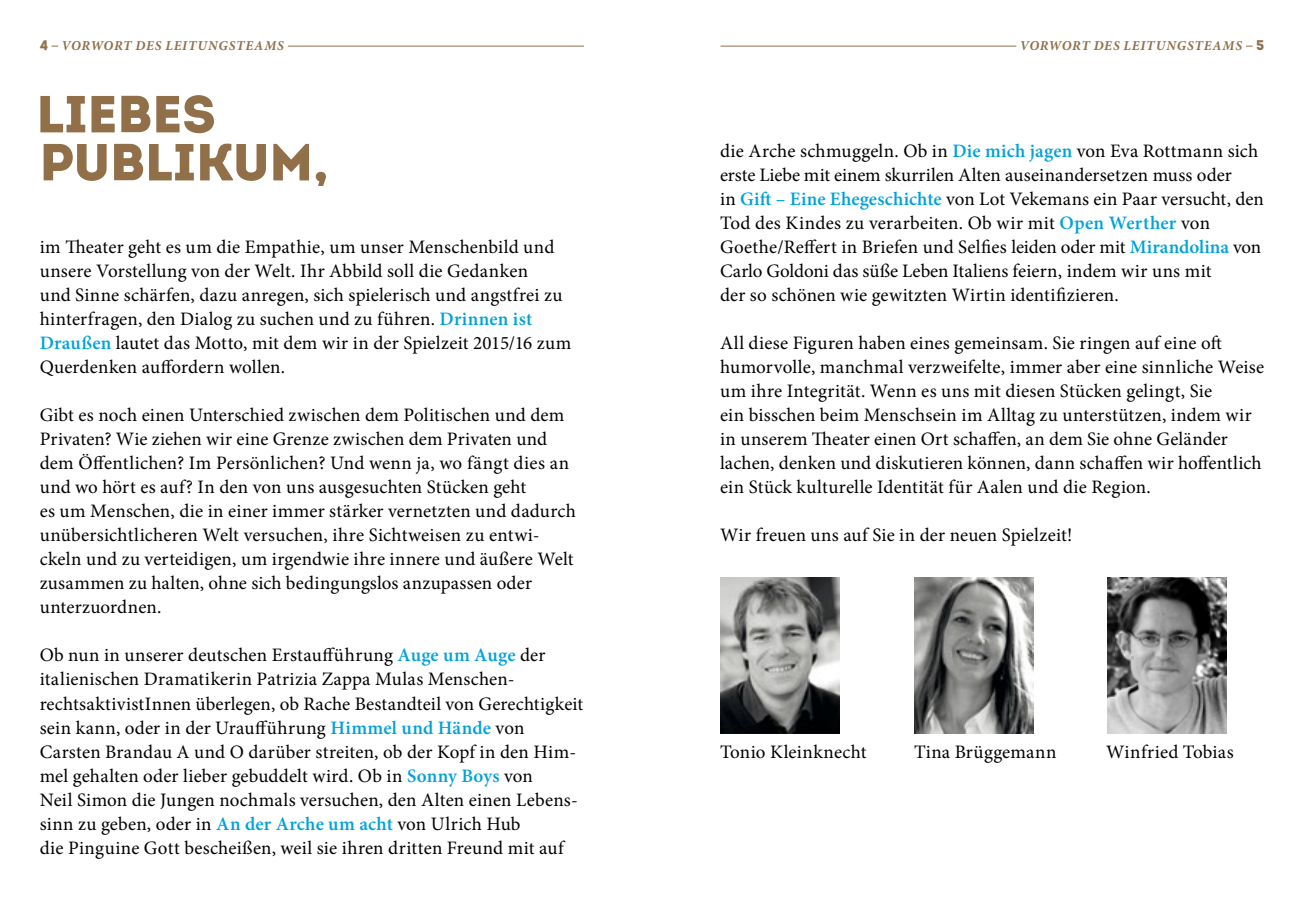
<style>
.page{position:relative;width:1304px;height:908px;background:#fff}
.page>*{position:absolute;margin:0;border:0;box-sizing:border-box;transform-origin:0 0}
.t1{font:900 52px/48px "Intro";color:#917049}
.t2{font:19px/24px "Minion Pro";letter-spacing:.01em;color:#000}
.t3{font:italic 700 13.6px "Minion Pro";letter-spacing:.055em;color:#917049}
.s1{font-family:"Intro";font-weight:900;font-style:normal;font-size:14px}
.s2{font-weight:600;color:#00a2d8}
</style>
<div class="page">
<hr style="left:288px;top:46px;width:296px;height:1px;background:#917049">
<hr style="left:721px;top:46px;width:295px;height:1px;background:#917049">
<img style="left:1108px;top:577px;width:119px;height:156px">
<img style="left:914px;top:577px;width:120px;height:156px">
<img style="left:720px;top:577px;width:119px;height:156px">
<p class="t3" style="left:40px;top:36px;width:246px"><span class="s1">4</span> VORWORT DES LEITUNGSTEAMS</p>
<p class="t3" style="left:1020px;top:36px;width:246px">VORWORT DES LEITUNGSTEAMS <span class="s1">5</span></p>
<h1 class="t1" style="left:37px;top:89px;width:294px">LIEBES<br>PUBLIKUM,</h1>
<p class="t2" style="left:40px;top:235px;width:533px">im Theater geht es um die Empathie, um unser Menschenbild und unsere Vorstellung von der Welt. Ihr Abbild soll die Gedanken<br>und Sinne schärfen, dazu anregen, sich spielerisch und angstfrei zu hinterfragen, den Dialog zu suchen und zu führen. <span class="s2">Drinnen ist Draußen</span> lautet das Motto, mit dem wir in der Spielzeit 2015/16 zum Querdenken auffordern wollen.</p>
<p class="t2" style="left:40px;top:403px;width:538px">Gibt es noch einen Unterschied zwischen dem Politischen und dem Privaten? Wie ziehen wir eine Grenze zwischen dem Privaten und dem Öffentlichen? Im Persönlichen? Und wenn ja, wo fängt dies an und wo hört es auf? In den von uns ausgesuchten Stücken geht<br>es um Menschen, die in einer immer stärker vernetzten und dadurch unübersichtlicheren Welt versuchen, ihre Sichtweisen zu entwi&shy;ckeln und zu verteidigen, um irgendwie ihre innere und äußere Welt zusammen zu halten, ohne sich bedingungslos anzupassen oder unterzuordnen.</p>
<p class="t2" style="left:40px;top:643px;width:545px">Ob nun in unserer deutschen Erstaufführung <span class="s2">Auge um Auge</span> der italienischen Dramatikerin Patrizia Zappa Mulas Menschen&shy;rechtsaktivistInnen überlegen, ob Rache Bestandteil von Gerechtigkeit sein kann, oder in der Uraufführung <span class="s2">Himmel und Hände</span> von Carsten Brandau A und O darüber streiten, ob der Kopf in den Him&shy;mel gehalten oder lieber gebuddelt wird. Ob in <span class="s2">Sonny Boys</span> von<br>Neil Simon die Jungen nochmals versuchen, den Alten einen Lebens&shy;sinn zu geben, oder in <span class="s2">An der Arche um acht</span> von Ulrich Hub<br>die Pinguine Gott bescheißen, weil sie ihren dritten Freund mit auf</p>
<p class="t2" style="left:720px;top:139px;width:545px">die Arche schmuggeln. Ob in <span class="s2">Die mich jagen</span> von Eva Rottmann sich erste Liebe mit einem skurrilen Alten auseinandersetzen muss oder<br>in <span class="s2">Gift – Eine Ehegeschichte</span> von Lot Vekemans ein Paar versucht, den Tod des Kindes zu verarbeiten. Ob wir mit <span class="s2">Open Werther</span> von Goethe/Reffert in Briefen und Selfies leiden oder mit <span class="s2">Mirandolina</span> von Carlo Goldoni das süße Leben Italiens feiern, indem wir uns mit<br>der so schönen wie gewitzten Wirtin identifizieren.</p>
<p class="t2" style="left:720px;top:331px;width:546px">All diese Figuren haben eines gemeinsam. Sie ringen auf eine oft humorvolle, manchmal verzweifelte, immer aber eine sinnliche Weise um ihre Integrität. Wenn es uns mit diesen Stücken gelingt, Sie<br>ein bisschen beim Menschsein im Alltag zu unterstützen, indem wir in unserem Theater einen Ort schaffen, an dem Sie ohne Geländer lachen, denken und diskutieren können, dann schaffen wir hoffentlich ein Stück kulturelle Identität für Aalen und die Region.</p>
<p class="t2" style="left:720px;top:523px;width:354px">Wir freuen uns auf Sie in der neuen Spielzeit!</p>
<p class="t2" style="left:720px;top:739px;width:148px">Tonio Kleinknecht</p>
<p class="t2" style="left:914px;top:739px;width:144px">Tina Brüggemann</p>
<p class="t2" style="left:1106px;top:739px;width:129px">Winfried Tobias</p>
</div>
